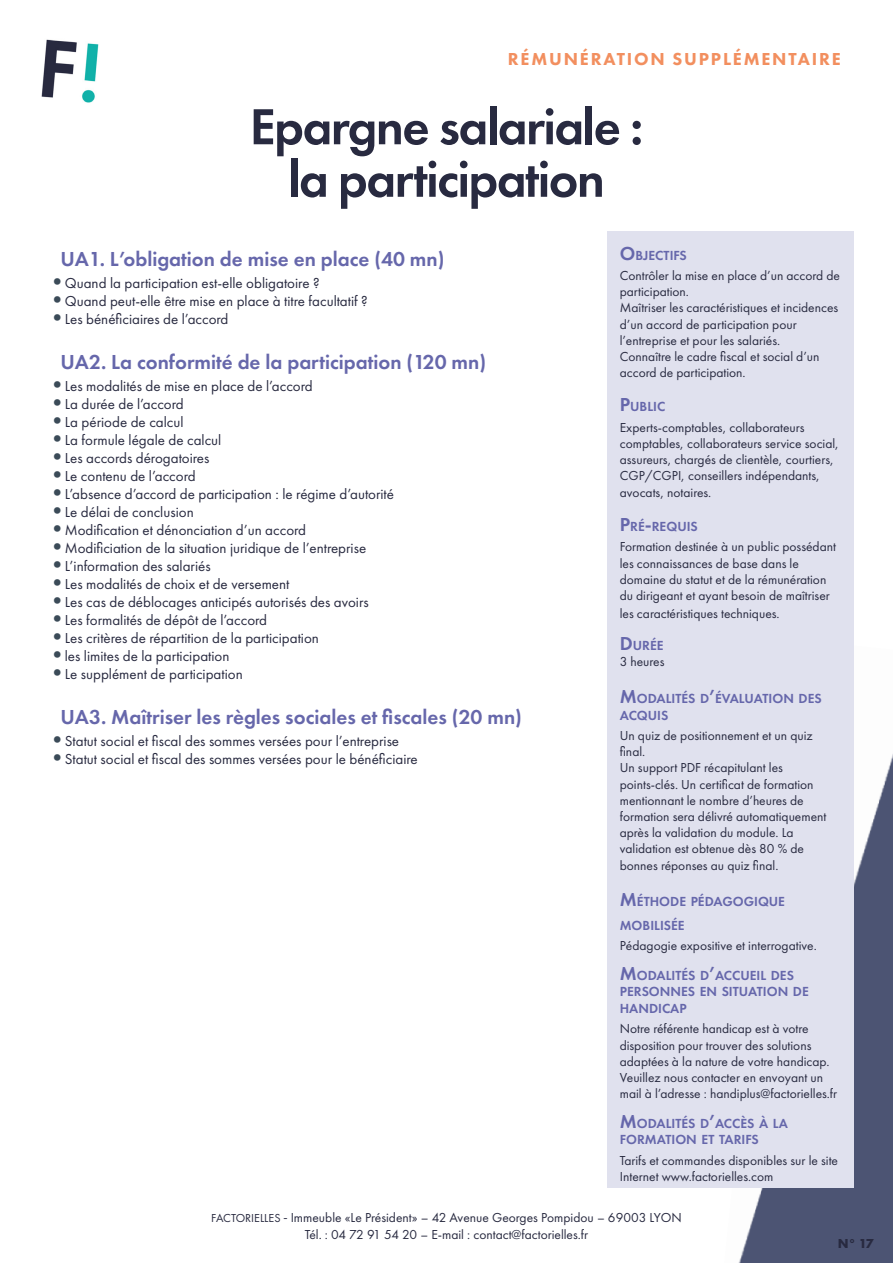
<style>
.page{position:relative;width:893px;height:1263px;background:#fff}
.page>*{position:absolute;margin:0;border:0;box-sizing:border-box;transform-origin:0 0}
.t1{font:600 52.5px/52.5px "Futura PT";letter-spacing:-.03em;color:#282a40;text-align:center}
.t2{font:600 21px "Futura PT";color:#6667ab}
.t3{font:800 18px "Futura PT";letter-spacing:.1em;color:#f28f5f}
.t4{font:15px "Futura PT";color:#282a40}
.t5{font:600 13.65px/16.5px "Futura PT";color:#6667ab}
.t6{font:13.5px/16.2px "Futura PT";color:#282a40}
.t7{font:700 13.5px "Futura PT";color:#282a40}
.s1{font-size:19.5px}
.s2{font-family:"Calibri";font-size:21px;color:#3b4b58}
.s3{font-size:12px}
.s4{font-family:"Calibri"}
</style>
<div class="page">
<img style="left:738px;top:754px;width:155px;height:509px">
<img style="left:41px;top:39px;width:58px;height:64px">
<div style="left:607px;top:232px;width:247px;height:956px;background:#e0e1ee"></div>
<h3 class="t3" style="left:508px;top:47px;width:334px">RÉMUNÉRATION SUPPLÉMENTAIRE</h3>
<h1 class="t1" style="left:250px;top:100px;width:395px">Epargne salariale : la participation</h1>
<p class="t5" style="left:620px;top:247px;width:69px"><span class="s1">O</span>BJECTIFS</p>
<p class="t6" style="left:620px;top:267px;width:222px">Contrôler la mise en place d’un accord de participation.<br>Maîtriser les caractéristiques et incidences d’un accord de participation pour l’entreprise et pour les salariés.<br>Connaître le cadre fiscal et social d’un accord de participation.</p>
<p class="t5" style="left:620px;top:398px;width:47px"><span class="s1">P</span>UBLIC</p>
<p class="t6" style="left:620px;top:419px;width:221px">Experts-comptables, collaborateurs comptables, collaborateurs service social, assureurs, chargés de clientèle, courtiers, CGP/CGPI, conseillers indépendants, avocats, notaires.</p>
<p class="t5" style="left:620px;top:518px;width:80px"><span class="s1">P</span>RÉ<span class="s1">-</span>REQUIS</p>
<p class="t6" style="left:620px;top:539px;width:218px">Formation destinée à un public possédant les connaissances de base dans le domaine du statut et de la rémunération du dirigeant et ayant besoin de maîtriser</p>
<p class="t6" style="left:620px;top:605px;width:161px">les caractéristiques techniques.</p>
<p class="t5" style="left:620px;top:637px;width:45px"><span class="s1">D</span>URÉE</p>
<p class="t6" style="left:620px;top:653px;width:46px">3 heures</p>
<p class="t5" style="left:620px;top:690px;width:203px"><span class="s1">M</span>ODALITÉS D<span class="s1">’</span>ÉVALUATION DES<br>ACQUIS</p>
<p class="t6" style="left:620px;top:727px;width:208px">Un quiz de positionnement et un quiz final.<br>Un support PDF récapitulant les points-clés. Un certificat de formation mentionnant le nombre d’heures de formation sera délivré automatiquement après la validation du module. La validation est obtenue dès 80 % de bonnes réponses au quiz final.</p>
<p class="t5" style="left:620px;top:890px;width:167px;line-height:23.4px"><span class="s1">M</span>ÉTHODE PÉDAGOGIQUE<br>MOBILISÉE</p>
<p class="t6" style="left:620px;top:937px;width:198px">Pédagogie expositive et interrogative.</p>
<p class="t5" style="left:620px;top:967px;width:190px"><span class="s1">M</span>ODALITÉS D<span class="s1">’</span>ACCUEIL DES<br>PERSONNES EN SITUATION DE<br>HANDICAP</p>
<p class="t6" style="left:620px;top:1021px;width:219px">Notre référente handicap est à votre disposition pour trouver des solutions adaptées à la nature de votre handicap.<br>Veuillez nous contacter en envoyant un mail à l’adresse : handiplus@factorielles.fr</p>
<p class="t5" style="left:620px;top:1115px;width:170px"><span class="s1">M</span>ODALITÉS D<span class="s1">’</span>ACCÈS À LA<br>FORMATION ET TARIFS</p>
<p class="t6" style="left:620px;top:1152px;width:220px">Tarifs et commandes disponibles sur le site<br>Internet www.factorielles.com</p>
<h2 class="t2" style="left:61px;top:245px;width:385px">UA1. L’obligation de mise en place (40 mn)</h2>
<p class="t4" style="left:52px;top:274px;width:269px"><span class="s2">•</span>Quand la participation est-elle obligatoire ?</p>
<p class="t4" style="left:52px;top:292px;width:317px"><span class="s2">•</span>Quand peut-elle être mise en place à titre facultatif ?</p>
<p class="t4" style="left:52px;top:310px;width:178px"><span class="s2">•</span>Les bénéficiaires de l’accord</p>
<h2 class="t2" style="left:61px;top:349px;width:427px">UA2. La conformité de la participation (120 mn)</h2>
<p class="t4" style="left:52px;top:377px;width:262px"><span class="s2">•</span>Les modalités de mise en place de l’accord</p>
<p class="t4" style="left:52px;top:395px;width:133px"><span class="s2">•</span>La durée de l’accord</p>
<p class="t4" style="left:52px;top:413px;width:133px"><span class="s2">•</span>La période de calcul</p>
<p class="t4" style="left:52px;top:431px;width:171px"><span class="s2">•</span>La formule légale de calcul</p>
<p class="t4" style="left:52px;top:449px;width:159px"><span class="s2">•</span>Les accords dérogatoires</p>
<p class="t4" style="left:52px;top:467px;width:145px"><span class="s2">•</span>Le contenu de l’accord</p>
<p class="t4" style="left:52px;top:485px;width:343px"><span class="s2">•</span>L’absence d’accord de participation : le régime d’autorité</p>
<p class="t4" style="left:52px;top:503px;width:143px"><span class="s2">•</span>Le délai de conclusion</p>
<p class="t4" style="left:52px;top:521px;width:256px"><span class="s2">•</span> Modification et dénonciation d’un accord</p>
<p class="t4" style="left:52px;top:539px;width:316px"><span class="s2">•</span> Modificiation de la situation juridique de l’entreprise</p>
<p class="t4" style="left:52px;top:557px;width:160px"><span class="s2">•</span>L’information des salariés</p>
<p class="t4" style="left:52px;top:575px;width:239px"><span class="s2">•</span>Les modalités de choix et de versement</p>
<p class="t4" style="left:52px;top:593px;width:318px"><span class="s2">•</span>Les cas de déblocages anticipés autorisés des avoirs</p>
<p class="t4" style="left:52px;top:611px;width:217px"><span class="s2">•</span>Les formalités de dépôt de l’accord</p>
<p class="t4" style="left:52px;top:629px;width:268px"><span class="s2">•</span>Les critères de répartition de la participation</p>
<p class="t4" style="left:52px;top:647px;width:179px"><span class="s2">•</span>les limites de la participation</p>
<p class="t4" style="left:52px;top:665px;width:192px"><span class="s2">•</span>Le supplément de participation</p>
<h2 class="t2" style="left:61px;top:704px;width:463px">UA3. Maîtriser les règles sociales et fiscales (20 mn)</h2>
<p class="t4" style="left:52px;top:732px;width:349px"><span class="s2">•</span> Statut social et fiscal des sommes versées pour l’entreprise</p>
<p class="t4" style="left:52px;top:750px;width:367px"><span class="s2">•</span> Statut social et fiscal des sommes versées pour le bénéficiaire</p>
<p class="t6" style="left:211px;top:1209px;width:472px;text-align:center"><span class="s3">FACTORIELLES</span> <span class="s4">-</span> Immeuble «Le Président» – 42 Avenue Georges Pompidou – 69003 LYON<br>Tél. : 04 72 91 54 20 – E-mail : contact@factorielles.fr</p>
<p class="t7" style="left:838px;top:1234px;width:37px">N° 17</p>
</div>
